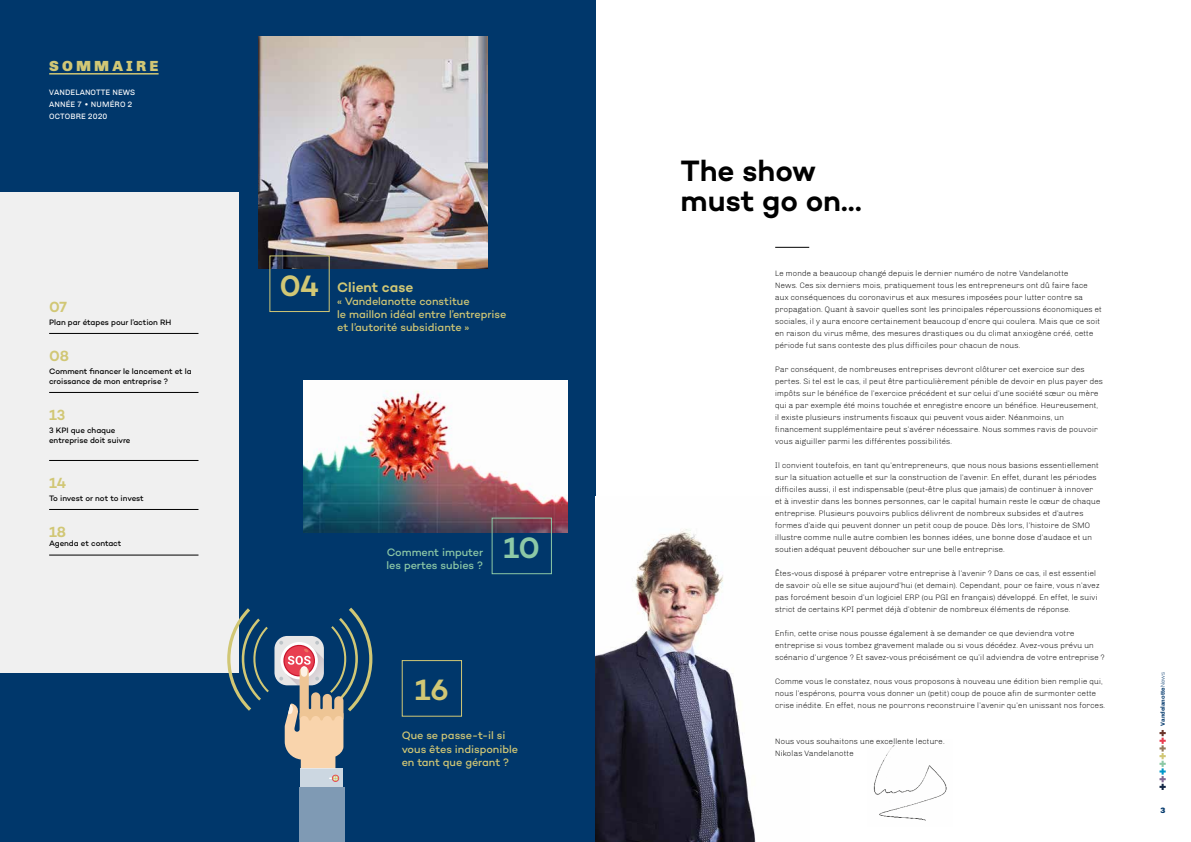
<style>
.page{position:relative;width:1191px;height:842px;background:#fff}
.page>*{position:absolute;margin:0;border:0;box-sizing:border-box;transform-origin:0 0}
.t1{font:600 30px/30px "Campton";letter-spacing:-.005em;color:#000}
.t2{font:600 30px "Campton";color:#d1c775}
.t3{font:600 30px "Campton";color:#8dc9a6}
.t4{font:600 15px "Campton";color:#d1c775}
.t5{font:900 15px "Chivo";letter-spacing:.21em;color:#d1c775}
.t6{font:600 14px "Campton";letter-spacing:-.005em;color:#d1c775}
.t7{font:500 11px/13.2px "Campton";letter-spacing:-.005em;color:#d1c775}
.t8{font:500 11px/13.2px "Campton";letter-spacing:-.005em;color:#8dc9a6}
.t9{font:300 8px/12px "Chivo";color:#000}
.t10{font:500 8px/10px "Campton";letter-spacing:-.005em;color:#000}
.t11{font:8px/12px "Chivo";letter-spacing:.01em;color:#fff}
.t12{font:900 8px "Chivo";color:#00376b}
.t13{font:700 6px "Chivo";color:#00376b}
.s1{font-size:30px}
.s2{font-weight:300}
</style>
<div class="page">
<svg style="left:1159px;top:730px;width:6px;height:60px"></svg>
<div style="left:0;top:0;width:595px;height:842px;background:#00376b"></div>
<img style="left:873px;top:745px;width:74px;height:76px">
<img style="left:595px;top:529px;width:161px;height:313px">
<hr style="left:775px;top:247px;width:34px;height:1px;background:#000">
<div style="left:0;top:192px;width:238px;height:480px;background:#f0f0f0"></div>
<hr style="left:49px;top:333px;width:149px;height:1px;background:#000">
<hr style="left:49px;top:392px;width:149px;height:1px;background:#000">
<hr style="left:49px;top:460px;width:149px;height:1px;background:#000">
<hr style="left:49px;top:509px;width:149px;height:1px;background:#000">
<hr style="left:49px;top:555px;width:149px;height:1px;background:#000">
<div style="left:402px;top:660px;width:60px;height:57px;border:1px solid #d1c775"></div>
<hr style="left:49px;top:73px;width:110px;height:2px;background:#d1c775">
<img style="left:258px;top:36px;width:230px;height:233px">
<div style="left:269px;top:255px;width:61px;height:57px;border:1px solid #d1c775"></div>
<img style="left:303px;top:380px;width:264px;height:152px">
<div style="left:274px;top:636px;width:50px;height:49px;background:#e7e6e6;border-radius:13px"></div>
<svg style="left:227px;top:608px;width:42px;height:103px"></svg>
<div style="left:301px;top:768px;width:42px;height:19px;background:#ccd7e1"></div>
<div style="left:299px;top:787px;width:45px;height:55px;background:#7f9ab4"></div>
<svg style="left:329px;top:775px;width:9px;height:6px"></svg>
<svg style="left:279px;top:608px;width:93px;height:160px"></svg>
<div style="left:491px;top:518px;width:61px;height:56px;border:1px solid #8dc9a6"></div>
<h2 class="t5" style="left:49px;top:57px;width:111px">SOMMAIRE</h2>
<p class="t11" style="left:49px;top:87px;width:88px">VANDELANOTTE NEWS<br>ANNÉE 7 • NUMÉRO 2<br>OCTOBRE 2020</p>
<h2 class="t4" style="left:49px;top:297px;width:20px">07</h2>
<p class="t10" style="left:49px;top:317px;width:124px">Plan par étapes pour l’action RH</p>
<h2 class="t4" style="left:49px;top:346px;width:21px">08</h2>
<p class="t10" style="left:49px;top:366px;width:144px">Comment financer le lancement et la croissance de mon entreprise ?</p>
<h2 class="t4" style="left:49px;top:405px;width:18px">13</h2>
<p class="t10" style="left:49px;top:425px;width:83px">3 KPI que chaque entreprise doit suivre</p>
<h2 class="t4" style="left:49px;top:473px;width:19px">14</h2>
<p class="t10" style="left:49px;top:493px;width:96px">To invest or not to invest</p>
<h2 class="t4" style="left:49px;top:522px;width:19px">18</h2>
<p class="t10" style="left:49px;top:538px;width:74px">Agenda et contact</p>
<h3 class="t6" style="left:280px;top:278px;width:135px"><span class="s1">04</span> Client case</h3>
<h3 class="t7" style="left:337px;top:294px;width:171px">« Vandelanotte constitue<br>le maillon idéal entre l’entreprise et l’autorité subsidiante »</h3>
<h3 class="t8" style="left:386px;top:545px;width:98px">Comment imputer les pertes subies ?</h3>
<h1 class="t3" style="left:503px;top:528px;width:38px">10</h1>
<h1 class="t2" style="left:415px;top:671px;width:35px">16</h1>
<h3 class="t7" style="left:402px;top:729px;width:118px">Que se passe-t-il si vous êtes indisponible en tant que gérant ?</h3>
<h1 class="t1" style="left:680px;top:155px;width:183px">The show must go on…</h1>
<p class="t9" style="left:775px;top:267px;width:328px">Le monde a beaucoup changé depuis le dernier numéro de notre Vandelanotte<br>News. Ces six derniers mois, pratiquement tous les entrepreneurs ont dû faire face aux conséquences du coronavirus et aux mesures imposées pour lutter contre sa propagation. Quant à savoir quelles sont les principales répercussions économiques et sociales, il y aura encore certainement beaucoup d’encre qui coulera. Mais que ce soit en raison du virus même, des mesures drastiques ou du climat anxiogène créé, cette période fut sans conteste des plus difficiles pour chacun de nous.</p>
<p class="t9" style="left:775px;top:363px;width:329px">Par conséquent, de nombreuses entreprises devront clôturer cet exercice sur des pertes. Si tel est le cas, il peut être particulièrement pénible de devoir en plus payer des impôts sur le bénéfice de l’exercice précédent et sur celui d’une société sœur ou mère qui a par exemple été moins touchée et enregistre encore un bénéfice. Heureusement, il existe plusieurs instruments fiscaux qui peuvent vous aider. Néanmoins, un financement supplémentaire peut s’avérer nécessaire. Nous sommes ravis de pouvoir vous aiguiller parmi les différentes possibilités.</p>
<p class="t9" style="left:775px;top:459px;width:327px">Il convient toutefois, en tant qu’entrepreneurs, que nous nous basions essentiellement sur la situation actuelle et sur la construction de l’avenir. En effet, durant les périodes difficiles aussi, il est indispensable (peut-être plus que jamais) de continuer à innover et à investir dans les bonnes personnes, car le capital humain reste le cœur de chaque entreprise. Plusieurs pouvoirs publics délivrent de nombreux subsides et d’autres formes d’aide qui peuvent donner un petit coup de pouce. Dès lors, l’histoire de SMO illustre comme nulle autre combien les bonnes idées, une bonne dose d’audace et un soutien adéquat peuvent déboucher sur une belle entreprise.</p>
<p class="t9" style="left:775px;top:567px;width:326px">Êtes-vous disposé à préparer votre entreprise à l’avenir ? Dans ce cas, il est essentiel de savoir où elle se situe aujourd’hui (et demain). Cependant, pour ce faire, vous n’avez pas forcément besoin d’un logiciel ERP (ou PGI en français) développé. En effet, le suivi strict de certains KPI permet déjà d’obtenir de nombreux éléments de réponse.</p>
<p class="t9" style="left:775px;top:627px;width:331px">Enfin, cette crise nous pousse également à se demander ce que deviendra votre entreprise si vous tombez gravement malade ou si vous décédez. Avez-vous prévu un scénario d’urgence ? Et savez-vous précisément ce qu’il adviendra de votre entreprise ?</p>
<p class="t9" style="left:775px;top:675px;width:332px">Comme vous le constatez, nous vous proposons à nouveau une édition bien remplie qui, nous l’espérons, pourra vous donner un (petit) coup de pouce afin de surmonter cette crise inédite. En effet, nous ne pourrons reconstruire l’avenir qu’en unissant nos forces.</p>
<p class="t9" style="left:775px;top:735px;width:171px">Nous vous souhaitons une excellente lecture.<br>Nikolas Vandelanotte</p>
<p class="t13" style="left:1159px;top:725px;width:55px;rotate:-90deg">Vandelanotte<span class="s2">News</span></p>
<p class="t12" style="left:1160px;top:806px;width:6px">3</p>
</div>
